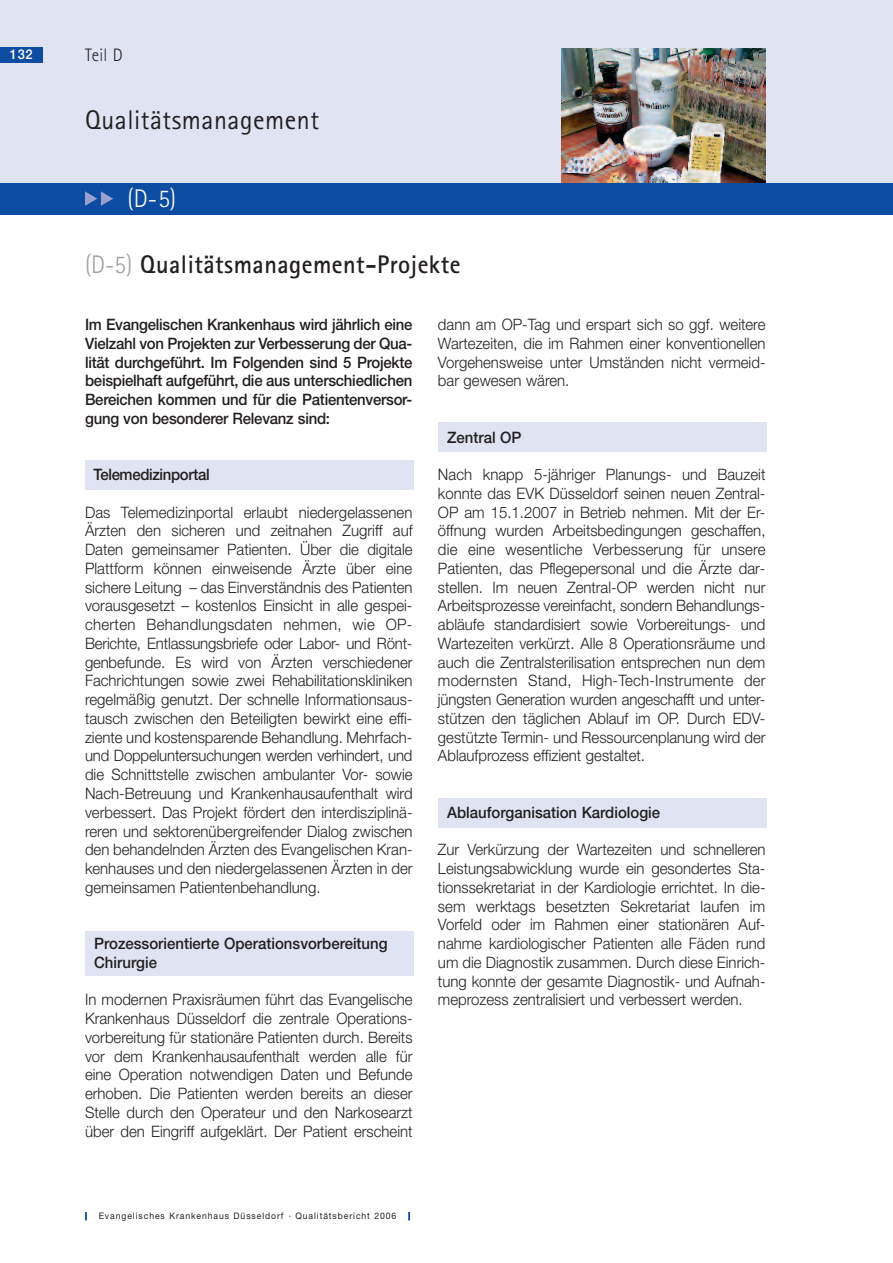
<style>
.page{position:relative;width:893px;height:1263px;background:#fff}
.page>*{position:absolute;margin:0;border:0;box-sizing:border-box;transform-origin:0 0}
.t1{font:27px "Rotis Sans Serif";letter-spacing:.02em;color:#231f20;scale:.96 1}
.t2{font:700 25.5px "Rotis Sans Serif";letter-spacing:.02em;color:#231f20;scale:.95 1}
.t3{font:300 25.5px "Rotis Sans Serif";color:#fff;scale:.95 1}
.t4{font:300 18px "Rotis Sans Serif";color:#231f20;scale:.96 1}
.t5{font:300 15.75px/18.8px "Helvetica Neue";color:#231f20;text-align:justify;scale:.95 1}
.t6{font:500 15.75px/18.8px "Helvetica Neue";color:#231f20;text-align:justify;scale:.95 1}
.t7{font:500 15.75px "Helvetica Neue";letter-spacing:-.02em;color:#231f20;scale:.95 1}
.t8{font:500 13.5px "Helvetica Neue";color:#fff;scale:.95 1}
.t9{font:9px "Helvetica Neue";letter-spacing:.105em;color:#231f20;scale:.96 1}
.s1{font-weight:300;color:#9d9fa2}
</style>
<div class="page">
<div style="left:0;top:0;width:893px;height:191px;background:#e0e4f2"></div>
<div style="left:0;top:47px;width:43px;height:16px;background:#0d4da1"></div>
<div style="left:0;top:183px;width:893px;height:32px;background:#0d4da1"></div>
<svg style="left:85px;top:1212px;width:2px;height:8px"></svg>
<svg style="left:408px;top:1212px;width:2px;height:8px"></svg>
<svg style="left:85px;top:191px;width:28px;height:15px"></svg>
<div style="left:438px;top:798px;width:329px;height:29px;background:#e0e4f2"></div>
<div style="left:85px;top:931px;width:329px;height:44px;background:#e0e4f2"></div>
<div style="left:438px;top:422px;width:329px;height:29px;background:#e0e4f2"></div>
<div style="left:85px;top:460px;width:329px;height:29px;background:#e0e4f2"></div>
<img style="left:561px;top:49px;width:204px;height:134px">
<p class="t8" style="left:10px;top:50px;width:26px">132</p>
<p class="t4" style="left:85px;top:49px;width:41px">Teil D</p>
<h1 class="t1" style="left:85px;top:110px;width:245px">Qualitätsmanagement</h1>
<h2 class="t3" style="left:128px;top:189px;width:53px">(D-5)</h2>
<h2 class="t2" style="left:85px;top:255px;width:397px"><span class="s1">(D-5)</span> Qualitätsmanagement-Projekte</h2>
<p class="t6" style="left:85px;top:317px;width:346px">Im Evangelischen Krankenhaus wird jährlich eine Vielzahl von Projekten zur Verbesserung der Qua&shy;lität durchgeführt. Im Folgenden sind 5 Projekte beispielhaft aufgeführt, die aus unterschiedlichen Bereichen kommen und für die Patientenversor&shy;gung von besonderer Relevanz sind:</p>
<p class="t7" style="left:94px;top:469px;width:124px">Telemedizinportal</p>
<p class="t5" style="left:85px;top:504px;width:346px">Das Telemedizinportal erlaubt niedergelassenen Ärzten den sicheren und zeitnahen Zugriff auf Daten gemeinsamer Patienten. Über die digitale Plattform können einweisende Ärzte über eine sichere Leitung – das Einverständnis des Patienten vorausgesetzt – kostenlos Einsicht in alle gespei&shy;cherten Behandlungsdaten nehmen, wie OP-Berichte, Entlassungsbriefe oder Labor- und Rönt&shy;genbefunde. Es wird von Ärzten verschiedener Fachrichtungen sowie zwei Rehabilitationskliniken regelmäßig genutzt. Der schnelle Informationsaus&shy;tausch zwischen den Beteiligten bewirkt eine effi&shy;ziente und kostensparende Behandlung. Mehrfach&shy;und Doppeluntersuchungen werden verhindert, und die Schnittstelle zwischen ambulanter Vor- sowie Nach-Betreuung und Krankenhausaufenthalt wird verbessert. Das Projekt fördert den interdisziplinä&shy;reren und sektorenübergreifender Dialog zwischen den behandelnden Ärzten des Evangelischen Kran&shy;kenhauses und den niedergelassenen Ärzten in der gemeinsamen Patientenbehandlung.</p>
<p class="t6" style="left:94px;top:935px;width:310px">Prozessorientierte Operationsvorbereitung<br>Chirurgie</p>
<p class="t5" style="left:85px;top:992px;width:346px">In modernen Praxisräumen führt das Evangelische Krankenhaus Düsseldorf die zentrale Operations&shy;vorbereitung für stationäre Patienten durch. Bereits vor dem Krankenhausaufenthalt werden alle für eine Operation notwendigen Daten und Befunde erhoben. Die Patienten werden bereits an dieser Stelle durch den Operateur und den Narkosearzt über den Eingriff aufgeklärt. Der Patient erscheint</p>
<p class="t5" style="left:438px;top:317px;width:346px">dann am OP-Tag und erspart sich so ggf. weitere Wartezeiten, die im Rahmen einer konventionellen Vorgehensweise unter Umständen nicht vermeid&shy;bar gewesen wären.</p>
<p class="t6" style="left:447px;top:429px;width:80px">Zentral OP</p>
<p class="t5" style="left:438px;top:467px;width:346px">Nach knapp 5-jähriger Planungs- und Bauzeit konnte das EVK Düsseldorf seinen neuen Zentral-OP am 15.1.2007 in Betrieb nehmen. Mit der Er&shy;öffnung wurden Arbeitsbedingungen geschaffen, die eine wesentliche Verbesserung für unsere Patienten, das Pflegepersonal und die Ärzte dar&shy;stellen. Im neuen Zentral-OP werden nicht nur Arbeitsprozesse vereinfacht, sondern Behandlungs&shy;abläufe standardisiert sowie Vorbereitungs- und Wartezeiten verkürzt. Alle 8 Operationsräume und auch die Zentralsterilisation entsprechen nun dem modernsten Stand, High-Tech-Instrumente der jüngsten Generation wurden angeschafft und unter&shy;stützen den täglichen Ablauf im OP. Durch EDV&shy;gestützte Termin- und Ressourcenplanung wird der Ablaufprozess effizient gestaltet.</p>
<p class="t6" style="left:447px;top:804px;width:226px">Ablauforganisation Kardiologie</p>
<p class="t5" style="left:438px;top:842px;width:346px">Zur Verkürzung der Wartezeiten und schnelleren Leistungsabwicklung wurde ein gesondertes Sta&shy;tionssekretariat in der Kardiologie errichtet. In die&shy;sem werktags besetzten Sekretariat laufen im Vorfeld oder im Rahmen einer stationären Auf&shy;nahme kardiologischer Patienten alle Fäden rund um die Diagnostik zusammen. Durch diese Einrich&shy;tung konnte der gesamte Diagnostik- und Aufnah&shy;meprozess zentralisiert und verbessert werden.</p>
<p class="t9" style="left:99px;top:1213px;width:312px">Evangelisches Krankenhaus Düsseldorf · Qualitätsbericht 2006</p>
</div>
